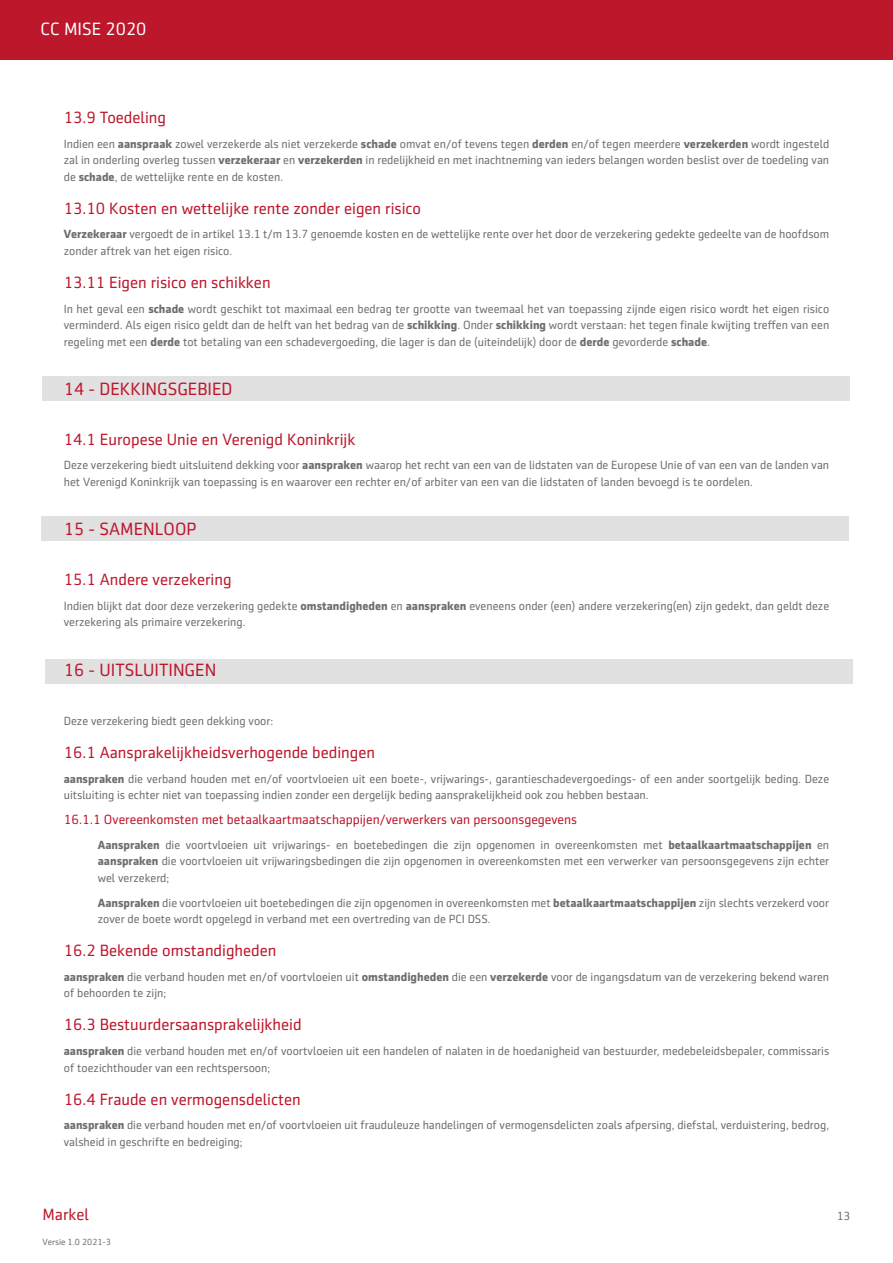
<style>
.page{position:relative;width:893px;height:1263px;background:#fff}
.page>*{position:absolute;margin:0;border:0;box-sizing:border-box;transform-origin:0 0}
.t1{font:18px "Sentico Sans DT";color:#bd172b}
.t2{font:18px "Sentico Sans DT";color:#fff}
.t3{font:16.5px "Sentico Sans DT";color:#bd172b}
.t4{font:13.5px "Sentico Sans DT";color:#bd172b}
.t5{font:12px/16.5px "Sentico Sans DT";color:#6e6d6f}
.t6{font:9px "Sentico Sans DT";color:#6e6d6f}
.s1{font-weight:700}
</style>
<div class="page">
<div style="left:45px;top:659px;width:808px;height:24px;background:#e2e1e2"></div>
<div style="left:41px;top:516px;width:808px;height:25px;background:#e2e1e2"></div>
<div style="left:43px;top:376px;width:807px;height:25px;background:#e2e1e2"></div>
<div style="left:0;top:0;width:893px;height:59px;background:#bd172b"></div>
<h1 class="t2" style="left:41px;top:19px;width:107px">CC MISE 2020</h1>
<h2 class="t3" style="left:64px;top:108px;width:104px">13.9 Toedeling</h2>
<p class="t5" style="left:64px;top:135px;width:767px;text-align:justify">Indien een <span class="s1">aanspraak</span> zowel verzekerde als niet verzekerde <span class="s1">schade</span> omvat en/of tevens tegen <span class="s1">derden</span> en/of tegen meerdere <span class="s1">verzekerden</span> wordt ingesteld zal in onderling overleg tussen <span class="s1">verzekeraar</span> en <span class="s1">verzekerden</span> in redelijkheid en met inachtneming van ieders belangen worden beslist over de toedeling van de <span class="s1">schade</span>, de wettelijke rente en de kosten.</p>
<h2 class="t3" style="left:64px;top:199px;width:359px">13.10 Kosten en wettelijke rente zonder eigen risico</h2>
<p class="t5" style="left:64px;top:226px;width:767px"><span class="s1">Verzekeraar</span> vergoedt de in artikel 13.1 t/m 13.7 genoemde kosten en de wettelijke rente over het door de verzekering gedekte gedeelte van de hoofdsom zonder aftrek van het eigen risico.</p>
<h2 class="t3" style="left:64px;top:273px;width:208px">13.11 Eigen risico en schikken</h2>
<p class="t5" style="left:64px;top:300px;width:767px;text-align:justify">In het geval een <span class="s1">schade</span> wordt geschikt tot maximaal een bedrag ter grootte van tweemaal het van toepassing zijnde eigen risico wordt het eigen risico verminderd. Als eigen risico geldt dan de helft van het bedrag van de <span class="s1">schikking</span>. Onder <span class="s1">schikking</span> wordt verstaan: het tegen finale kwijting treffen van een regeling met een <span class="s1">derde</span> tot betaling van een schadevergoeding, die lager is dan de (uiteindelijk) door de <span class="s1">derde</span> gevorderde <span class="s1">schade</span>.</p>
<h1 class="t1" style="left:64px;top:379px;width:170px">14 - DEKKINGSGEBIED</h1>
<h2 class="t3" style="left:64px;top:430px;width:293px">14.1 Europese Unie en Verenigd Koninkrijk</h2>
<p class="t5" style="left:64px;top:457px;width:767px">Deze verzekering biedt uitsluitend dekking voor <span class="s1">aanspraken</span> waarop het recht van een van de lidstaten van de Europese Unie of van een van de landen van het Verenigd Koninkrijk van toepassing is en waarover een rechter en/of arbiter van een van die lidstaten of landen bevoegd is te oordelen.</p>
<h1 class="t1" style="left:64px;top:519px;width:134px">15 - SAMENLOOP</h1>
<h2 class="t3" style="left:64px;top:570px;width:169px">15.1 Andere verzekering</h2>
<p class="t5" style="left:64px;top:597px;width:767px">Indien blijkt dat door deze verzekering gedekte <span class="s1">omstandigheden</span> en <span class="s1">aanspraken</span> eveneens onder (een) andere verzekering(en) zijn gedekt, dan geldt deze verzekering als primaire verzekering.</p>
<h1 class="t1" style="left:64px;top:660px;width:154px">16 - UITSLUITINGEN</h1>
<p class="t5" style="left:64px;top:713px;width:211px">Deze verzekering biedt geen dekking voor:</p>
<h2 class="t3" style="left:64px;top:743px;width:313px">16.1 Aansprakelijkheidsverhogende bedingen</h2>
<p class="t5" style="left:64px;top:771px;width:767px"><span class="s1">aanspraken</span> die verband houden met en/of voortvloeien uit een boete-, vrijwarings-, garantieschadevergoedings- of een ander soortgelijk beding. Deze uitsluiting is echter niet van toepassing indien zonder een dergelijk beding aansprakelijkheid ook zou hebben bestaan.</p>
<p class="t4" style="left:64px;top:812px;width:515px">16.1.1 Overeenkomsten met betaalkaartmaatschappijen/verwerkers van persoonsgegevens</p>
<p class="t5" style="left:98px;top:837px;width:733px;text-align:justify"><span class="s1">Aanspraken</span> die voortvloeien uit vrijwarings- en boetebedingen die zijn opgenomen in overeenkomsten met <span class="s1">betaalkaartmaatschappijen</span> en <span class="s1">aanspraken</span> die voortvloeien uit vrijwaringsbedingen die zijn opgenomen in overeenkomsten met een verwerker van persoonsgegevens zijn echter wel verzekerd;</p>
<p class="t5" style="left:98px;top:894px;width:733px"><span class="s1">Aanspraken</span> die voortvloeien uit boetebedingen die zijn opgenomen in overeenkomsten met <span class="s1">betaalkaartmaatschappijen</span> zijn slechts verzekerd voor zover de boete wordt opgelegd in verband met een overtreding van de PCI DSS.</p>
<h2 class="t3" style="left:64px;top:941px;width:214px">16.2 Bekende omstandigheden</h2>
<p class="t5" style="left:64px;top:969px;width:767px"><span class="s1">aanspraken</span> die verband houden met en/of voortvloeien uit <span class="s1">omstandigheden</span> die een <span class="s1">verzekerde</span> voor de ingangsdatum van de verzekering bekend waren of behoorden te zijn;</p>
<h2 class="t3" style="left:64px;top:1016px;width:239px">16.3 Bestuurdersaansprakelijkheid</h2>
<p class="t5" style="left:64px;top:1043px;width:767px"><span class="s1">aanspraken</span> die verband houden met en/of voortvloeien uit een handelen of nalaten in de hoedanigheid van bestuurder, medebeleidsbepaler, commissaris of toezichthouder van een rechtspersoon;</p>
<h2 class="t3" style="left:64px;top:1090px;width:238px">16.4 Fraude en vermogensdelicten</h2>
<p class="t5" style="left:64px;top:1117px;width:767px"><span class="s1">aanspraken</span> die verband houden met en/of voortvloeien uit frauduleuze handelingen of vermogensdelicten zoals afpersing, diefstal, verduistering, bedrog, valsheid in geschrifte en bedreiging;</p>
<h2 class="t3" style="left:43px;top:1206px;width:48px">Markel</h2>
<p class="t5" style="left:837px;top:1208px;width:15px">13</p>
<p class="t6" style="left:43px;top:1237px;width:70px">Versie 1.0 2021-3</p>
</div>
